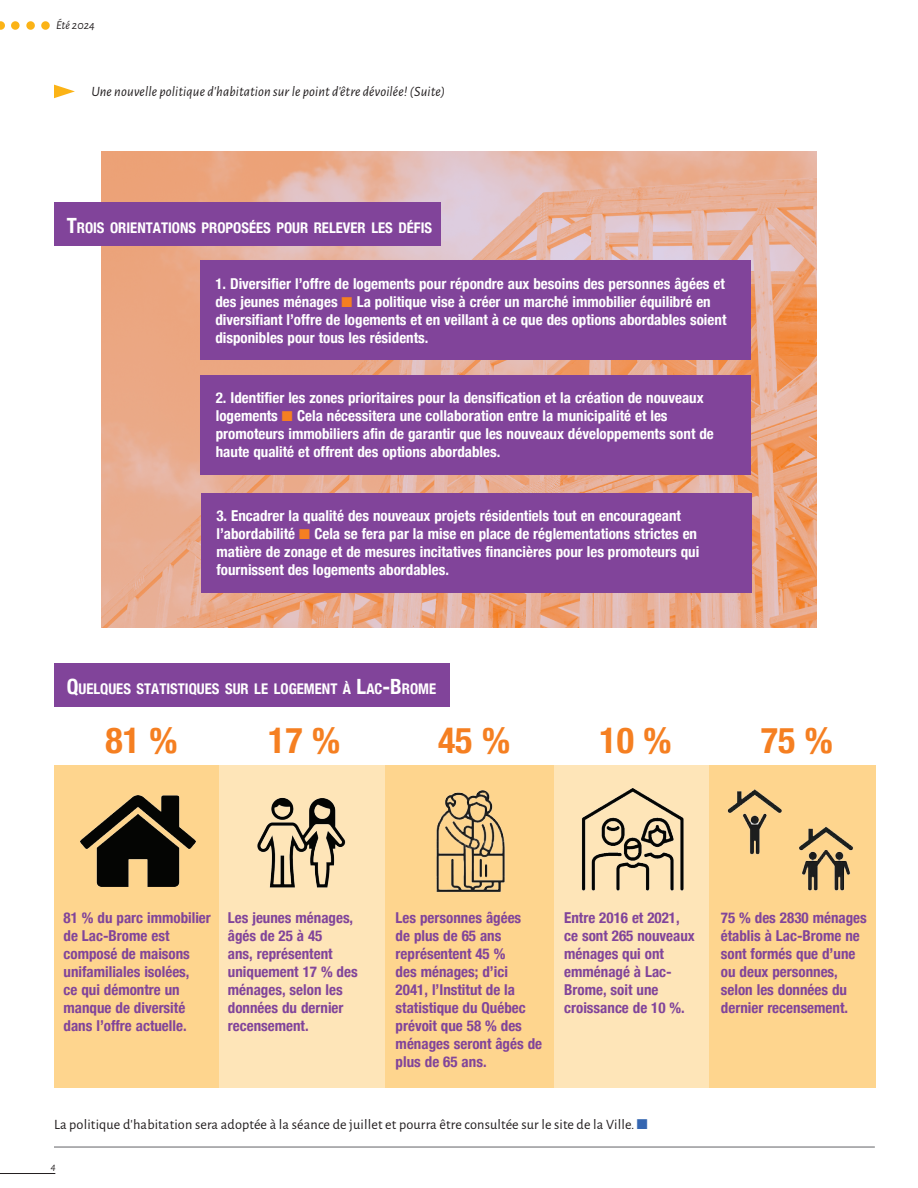
<style>
.page{position:relative;width:918px;height:1188px;background:#fff}
.page>*{position:absolute;margin:0;border:0;box-sizing:border-box;transform-origin:0 0}
.t1{font:700 condensed 36px "Helvetica Neue";color:#f57f21}
.t2{font:700 condensed 15px/18px "Helvetica Neue";color:#fff}
.t3{font:700 condensed 15px/18px "Helvetica Neue";color:#81449a}
.t4{font:700 condensed 14.7px "Helvetica Neue";color:#fff}
.t5{font:14.25px "Alegreya Sans";letter-spacing:.01em;color:#231f20}
.t6{font:italic 14.25px "Alegreya Sans";letter-spacing:.01em;color:#231f20}
.t7{font:italic 12px "Alegreya Sans";color:#231f20}
.t8{font:italic 10.5px "Alegreya Sans";color:#231f20}
.s1{font-size:21px}
.s2{color:#f57f21}
.s3{color:#3566b1}
</style>
<div class="page">
<hr style="left:0;top:1173px;width:55px;height:1px;background:#231f20">
<svg style="left:0;top:21px;width:5px;height:9px"></svg>
<div style="left:11px;top:21px;width:9px;height:9px;background:#fbb316;border-radius:50%"></div>
<div style="left:26px;top:21px;width:9px;height:9px;background:#fbb316;border-radius:50%"></div>
<div style="left:41px;top:21px;width:9px;height:9px;background:#fbb316;border-radius:50%"></div>
<div style="left:54px;top:766px;width:166px;height:322px;background:#fed58e"></div>
<div style="left:219px;top:766px;width:166px;height:322px;background:#fee5b8"></div>
<div style="left:385px;top:766px;width:170px;height:322px;background:#fed58e"></div>
<div style="left:555px;top:766px;width:154px;height:322px;background:#fee5b8"></div>
<div style="left:709px;top:766px;width:167px;height:322px;background:#fed58e"></div>
<hr style="left:54px;top:1147px;width:821px;height:1px;background:#636366">
<img style="left:102px;top:152px;width:714px;height:476px">
<div style="left:54px;top:203px;width:387px;height:43px;background:#81449a"></div>
<div style="left:54px;top:664px;width:396px;height:43px;background:#81449a"></div>
<div style="left:200px;top:261px;width:550px;height:99px;background:#81449a"></div>
<div style="left:200px;top:375px;width:551px;height:99px;background:#81449a"></div>
<div style="left:201px;top:493px;width:551px;height:99px;background:#81449a"></div>
<img style="left:81px;top:795px;width:115px;height:91px">
<img style="left:257px;top:797px;width:89px;height:91px">
<img style="left:581px;top:788px;width:103px;height:103px">
<img style="left:727px;top:789px;width:127px;height:102px">
<img style="left:436px;top:790px;width:69px;height:102px">
<svg style="left:54px;top:85px;width:21px;height:13px"></svg>
<p class="t7" style="left:56px;top:17px;width:40px">Été 2024</p>
<p class="t6" style="left:91px;top:82px;width:355px">Une nouvelle politique d’habitation sur le point d’être dévoilée! (Suite)</p>
<p class="t4" style="left:67px;top:215px;width:367px"><span class="s1">T</span>ROIS ORIENTATIONS PROPOSÉES POUR RELEVER LES DÉFIS</p>
<p class="t2" style="left:215px;top:273px;width:513px">1. Diversifier l’offre de logements pour répondre aux besoins des personnes âgées et des jeunes ménages <span class="s2">■</span> La politique vise à créer un marché immobilier équilibré en diversifiant l’offre de logements et en veillant à ce que des options abordables soient disponibles pour tous les résidents.</p>
<p class="t2" style="left:216px;top:387px;width:500px">2. Identifier les zones prioritaires pour la densification et la création de nouveaux logements <span class="s2">■</span> Cela nécessitera une collaboration entre la municipalité et les promoteurs immobiliers afin de garantir que les nouveaux développements sont de haute qualité et offrent des options abordables.</p>
<p class="t2" style="left:216px;top:505px;width:484px">3. Encadrer la qualité des nouveaux projets résidentiels tout en encourageant l’abordabilité <span class="s2">■</span> Cela se fera par la mise en place de réglementations strictes en matière de zonage et de mesures incitatives financières pour les promoteurs qui fournissent des logements abordables.</p>
<p class="t4" style="left:67px;top:676px;width:371px"><span class="s1">Q</span>UELQUES STATISTIQUES SUR LE LOGEMENT À <span class="s1">L</span>AC<span class="s1">-B</span>ROME</p>
<h1 class="t1" style="left:106px;top:710px;width:74px">81 %</h1>
<h1 class="t1" style="left:268px;top:710px;width:74px">17 %</h1>
<h1 class="t1" style="left:438px;top:710px;width:74px">45 %</h1>
<h1 class="t1" style="left:599px;top:710px;width:74px">10 %</h1>
<h1 class="t1" style="left:761px;top:710px;width:74px">75 %</h1>
<p class="t3" style="left:64px;top:908px;width:149px">81 % du parc immobilier de Lac-Brome est composé de maisons unifamiliales isolées,<br>ce qui démontre un manque de diversité dans l’offre actuelle.</p>
<p class="t3" style="left:228px;top:908px;width:131px">Les jeunes ménages, âgés de 25 à 45<br>ans, représentent uniquement 17 % des ménages, selon les données du dernier recensement.</p>
<p class="t3" style="left:396px;top:908px;width:148px">Les personnes âgées<br>de plus de 65 ans représentent 45 %<br>des ménages; d’ici<br>2041, l’Institut de la statistique du Québec prévoit que 58 % des ménages seront âgés de plus de 65 ans.</p>
<p class="t3" style="left:564px;top:908px;width:132px">Entre 2016 et 2021, ce sont 265 nouveaux ménages qui ont emménagé à Lac-<br>Brome, soit une croissance de 10 %.</p>
<p class="t3" style="left:721px;top:908px;width:147px">75 % des 2830 ménages établis à Lac-Brome ne sont formés que d’une ou deux personnes, selon les données du dernier recensement.</p>
<p class="t5" style="left:54px;top:1115px;width:595px">La politique d’habitation sera adoptée à la séance de juillet et pourra être consultée sur le site de la Ville. <span class="s3">■</span></p>
<p class="t8" style="left:51px;top:1159px;width:7px">4</p>
</div>
